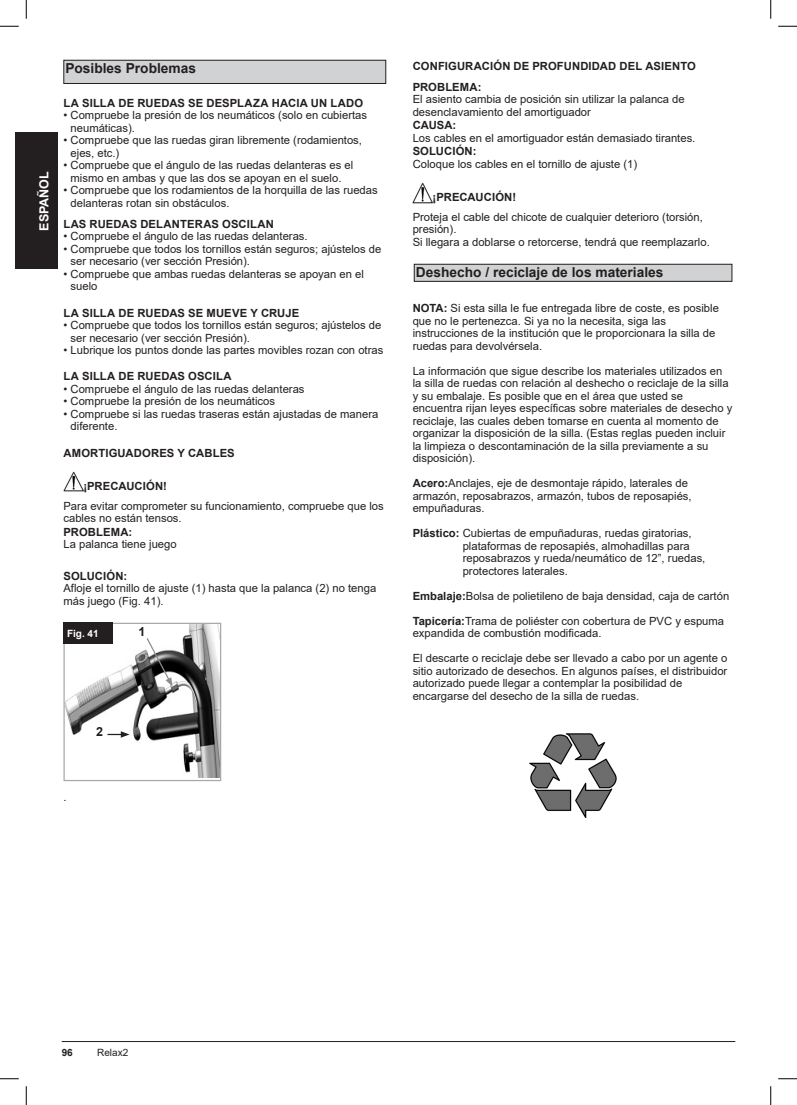
<style>
.page{position:relative;width:797px;height:1105px;background:#fff}
.page>*{position:absolute;margin:0;border:0;box-sizing:border-box;transform-origin:0 0}
.ES_Heading_1{font:700 13.75px "Arial";color:#231f20}
.t1{font:700 12.5px "Arial";color:#fff}
.LABELS{font:700 12.5px "Arial";color:#231f20}
.BODY_TEXT{font:11.25px/12.5px "Arial";color:#231f20}
.Section_Heading{font:700 11.25px "Arial";letter-spacing:.01em;color:#231f20}
.t2{font:10px "Arial";color:#231f20}
.Bildnummer{font:700 10px "Arial";color:#fff}
.t3{font:700 10px "Arial";color:#231f20}
.s1{font-weight:700}
</style>
<div class="page">
<hr style="left:62px;top:1041px;width:673px;height:1px;background:#231f20">
<div style="left:16px;top:133px;width:42px;height:136px;background:#231f20"></div>
<div style="left:64px;top:60px;width:322px;height:23px;background:#d1d2d4"></div>
<div style="left:63px;top:60px;width:323px;height:24px;border:1px solid #231f20"></div>
<img style="left:63px;top:471px;width:20px;height:21px">
<img style="left:65px;top:625px;width:154px;height:153px">
<div style="left:63px;top:623px;width:158px;height:158px;border:1px solid #a8a9ad"></div>
<svg style="left:145px;top:637px;width:27px;height:49px"></svg>
<svg style="left:107px;top:731px;width:23px;height:7px"></svg>
<div style="left:63px;top:623px;width:50px;height:21px;background:#231f20"></div>
<img style="left:412px;top:183px;width:20px;height:20px">
<div style="left:414px;top:264px;width:318px;height:17px;background:#d1d2d4"></div>
<div style="left:414px;top:264px;width:318px;height:18px;border:1px solid #231f20"></div>
<img style="left:529px;top:733px;width:88px;height:85px">
<svg style="left:0;top:25px;width:19px;height:2px"></svg>
<svg style="left:778px;top:25px;width:19px;height:2px"></svg>
<svg style="left:0;top:1078px;width:19px;height:1px"></svg>
<svg style="left:778px;top:1078px;width:19px;height:1px"></svg>
<svg style="left:25px;top:0;width:2px;height:19px"></svg>
<svg style="left:25px;top:1086px;width:2px;height:19px"></svg>
<svg style="left:770px;top:0;width:1px;height:19px"></svg>
<svg style="left:770px;top:1086px;width:1px;height:19px"></svg>
<p class="t1" style="left:35px;top:231px;width:61px;rotate:-90deg">ESPAÑOL</p>
<p class="ES_Heading_1" style="left:65px;top:59px;width:132px">Posibles Problemas</p>
<p class="Section_Heading" style="left:63px;top:95px;width:301px">LA SILLA DE RUEDAS SE DESPLAZA HACIA UN LADO</p>
<p class="BODY_TEXT" style="left:71px;top:109px;width:298px;text-indent:-7px">• Compruebe la presión de los neumáticos (solo en cubiertas neumáticas).</p>
<p class="BODY_TEXT" style="left:71px;top:134px;width:293px;text-indent:-7px">• Compruebe que las ruedas giran libremente (rodamientos, ejes, etc.)</p>
<p class="BODY_TEXT" style="left:63px;top:159px;width:291px;text-align:center">• Compruebe que el ángulo de las ruedas delanteras es el mismo en ambas y que las dos se apoyan en el suelo.</p>
<p class="BODY_TEXT" style="left:71px;top:184px;width:309px;text-indent:-7px">• Compruebe que los rodamientos de la horquilla de las ruedas delanteras rotan sin obstáculos.</p>
<p class="Section_Heading" style="left:63px;top:216px;width:212px">LAS RUEDAS DELANTERAS OSCILAN</p>
<p class="BODY_TEXT" style="left:63px;top:230px;width:246px">• Compruebe el ángulo de las ruedas delanteras.</p>
<p class="BODY_TEXT" style="left:71px;top:242px;width:312px;text-indent:-7px">• Compruebe que todos los tornillos están seguros; ajústelos de ser necesario (ver sección Presión).</p>
<p class="BODY_TEXT" style="left:71px;top:267px;width:295px;text-indent:-7px">• Compruebe que ambas ruedas delanteras se apoyan en el suelo</p>
<p class="Section_Heading" style="left:63px;top:305px;width:237px">LA SILLA DE RUEDAS SE MUEVE Y CRUJE</p>
<p class="BODY_TEXT" style="left:71px;top:319px;width:312px;text-indent:-7px">• Compruebe que todos los tornillos están seguros; ajústelos de ser necesario (ver sección Presión).</p>
<p class="BODY_TEXT" style="left:63px;top:344px;width:321px">• Lubrique los puntos donde las partes movibles rozan con otras</p>
<p class="Section_Heading" style="left:63px;top:368px;width:169px">LA SILLA DE RUEDAS OSCILA</p>
<p class="BODY_TEXT" style="left:63px;top:382px;width:242px">• Compruebe el ángulo de las ruedas delanteras</p>
<p class="BODY_TEXT" style="left:63px;top:395px;width:213px">• Compruebe la presión de los neumáticos</p>
<p class="BODY_TEXT" style="left:71px;top:407px;width:309px;text-indent:-7px">• Compruebe si las ruedas traseras están ajustadas de manera diferente.</p>
<p class="Section_Heading" style="left:63px;top:445px;width:173px">AMORTIGUADORES Y CABLES</p>
<p class="Section_Heading" style="left:83px;top:478px;width:85px">¡PRECAUCIÓN!</p>
<p class="BODY_TEXT" style="left:63px;top:499px;width:322px">Para evitar comprometer su funcionamiento, compruebe que los cables no están tensos.</p>
<p class="Section_Heading" style="left:63px;top:524px;width:70px">PROBLEMA:</p>
<p class="BODY_TEXT" style="left:63px;top:538px;width:115px">La palanca tiene juego</p>
<p class="Section_Heading" style="left:63px;top:568px;width:65px">SOLUCIÓN:</p>
<p class="BODY_TEXT" style="left:63px;top:582px;width:314px">Afloje el tornillo de ajuste (1) hasta que la palanca (2) no tenga más juego (Fig. 41).</p>
<p class="Bildnummer" style="left:67px;top:626px;width:33px">Fig. 41</p>
<p class="LABELS" style="left:138px;top:622px;width:8px">1</p>
<p class="BODY_TEXT" style="left:63px;top:791px;width:5px">.</p>
<p class="LABELS" style="left:96px;top:723px;width:8px">2</p>
<p class="Section_Heading" style="left:412px;top:58px;width:285px">CONFIGURACIÓN DE PROFUNDIDAD DEL ASIENTO</p>
<p class="Section_Heading" style="left:412px;top:79px;width:70px">PROBLEMA:</p>
<p class="BODY_TEXT" style="left:412px;top:93px;width:273px">El asiento cambia de posición sin utilizar la palanca de desenclavamiento del amortiguador</p>
<p class="Section_Heading" style="left:412px;top:118px;width:45px">CAUSA:</p>
<p class="BODY_TEXT" style="left:412px;top:132px;width:284px">Los cables en el amortiguador están demasiado tirantes.</p>
<p class="Section_Heading" style="left:412px;top:144px;width:65px">SOLUCIÓN:</p>
<p class="BODY_TEXT" style="left:412px;top:158px;width:226px">Coloque los cables en el tornillo de ajuste (1)</p>
<p class="Section_Heading" style="left:432px;top:189px;width:85px">¡PRECAUCIÓN!</p>
<p class="BODY_TEXT" style="left:412px;top:211px;width:292px">Proteja el cable del chicote de cualquier deterioro (torsión, presión).</p>
<p class="BODY_TEXT" style="left:412px;top:236px;width:298px">Si llegara a doblarse o retorcerse, tendrá que reemplazarlo.</p>
<p class="ES_Heading_1" style="left:416px;top:263px;width:249px">Deshecho / reciclaje de los materiales</p>
<p class="BODY_TEXT" style="left:412px;top:302px;width:308px"><span class="s1">NOTA:</span> Si esta silla le fue entregada libre de coste, es posible que no le pertenezca. Si ya no la necesita, siga las instrucciones de la institución que le proporcionara la silla de ruedas para devolvérsela.</p>
<p class="BODY_TEXT" style="left:412px;top:364px;width:321px">La información que sigue describe los materiales utilizados en la silla de ruedas con relación al deshecho o reciclaje de la silla y su embalaje. Es posible que en el área que usted se encuentra rijan leyes específicas sobre materiales de desecho y reciclaje, las cuales deben tomarse en cuenta al momento de organizar la disposición de la silla. (Estas reglas pueden incluir la limpieza o descontaminación de la silla previamente a su disposición).</p>
<p class="BODY_TEXT" style="left:412px;top:477px;width:280px"><span class="s1">Acero:</span>Anclajes, eje de desmontaje rápido, laterales de armazón, reposabrazos, armazón, tubos de reposapiés, empuñaduras.</p>
<p class="BODY_TEXT" style="left:462px;top:527px;width:244px;text-indent:-50px"><span class="s1">Plástico:</span> Cubiertas de empuñaduras, ruedas giratorias, plataformas de reposapiés, almohadillas para reposabrazos y rueda/neumático de 12”, ruedas, protectores laterales.</p>
<p class="BODY_TEXT" style="left:412px;top:589px;width:318px"><span class="s1">Embalaje:</span>Bolsa de polietileno de baja densidad, caja de cartón</p>
<p class="BODY_TEXT" style="left:412px;top:614px;width:313px"><span class="s1">Tapicería:</span>Trama de poliéster con cobertura de PVC y espuma expandida de combustión modificada.</p>
<p class="BODY_TEXT" style="left:412px;top:652px;width:316px">El descarte o reciclaje debe ser llevado a cabo por un agente o sitio autorizado de desechos. En algunos países, el distribuidor autorizado puede llegar a contemplar la posibilidad de encargarse del desecho de la silla de ruedas.</p>
<p class="t3" style="left:62px;top:1045px;width:13px">96</p>
<p class="t2" style="left:97px;top:1045px;width:33px">Relax2</p>
</div>
